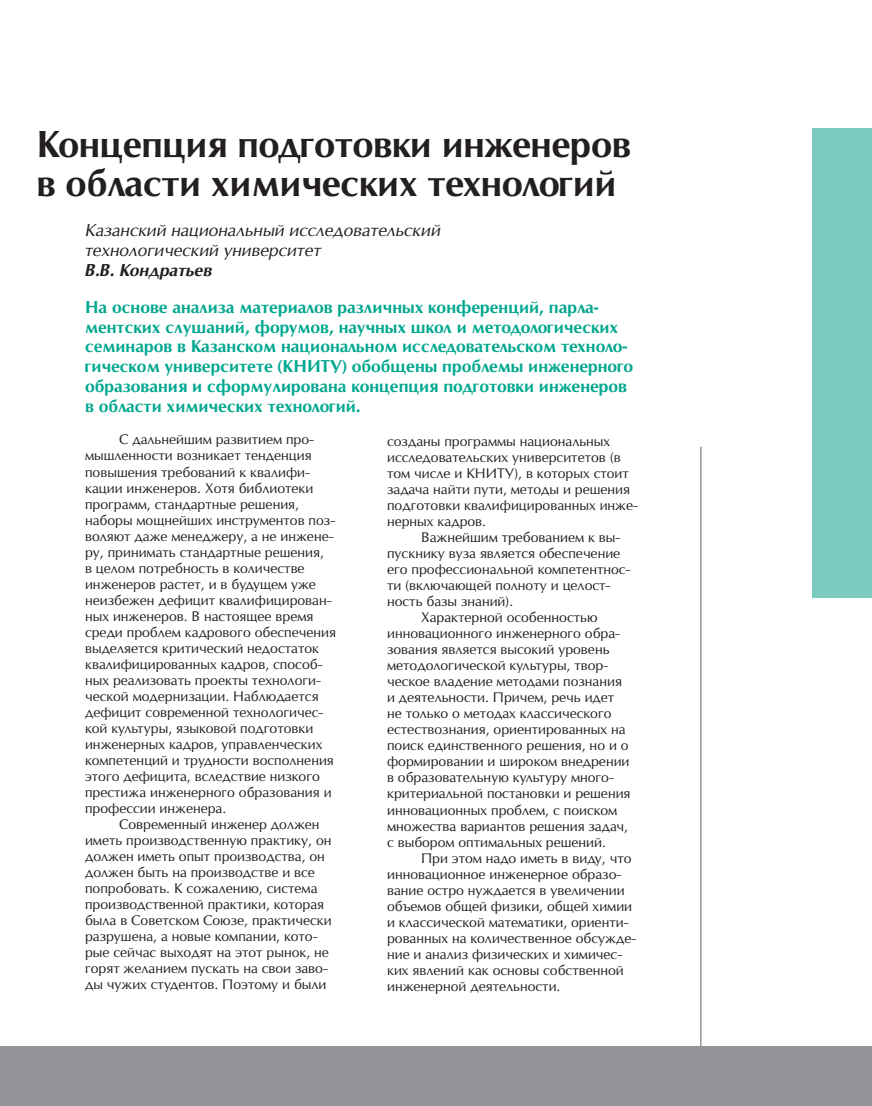
<style>
.page{position:relative;width:872px;height:1106px;background:#fff}
.page>*{position:absolute;margin:0;border:0;box-sizing:border-box;transform-origin:0 0}
.t1{font:700 36px/39px "Opium New";letter-spacing:-.01em;color:#231f20}
.t2{font:700 16.5px/19.8px "Opium New";color:#00a78f}
.t3{font:italic 16.5px/19.8px "Opium New";color:#231f20}
.t4{font:italic 700 16.5px "Opium New";color:#231f20}
.t5{font:13.35px/16px "Opium New";color:#231f20}
</style>
<div class="page">
<div style="left:0;top:1046px;width:872px;height:60px;background:#939598"></div>
<div style="left:812px;top:129px;width:60px;height:469px;background:#7bcbc0"></div>
<hr style="left:700px;top:446px;width:1px;height:600px;background:#939598">
<h1 class="t1" style="left:37px;top:125px;width:596px">Концепция подготовки инженеров в области химических технологий</h1>
<p class="t3" style="left:85px;top:220px;width:357px">Казанский национальный исследовательский технологический университет</p>
<p class="t4" style="left:85px;top:260px;width:129px">В.В. Кондратьев</p>
<p class="t2" style="left:85px;top:297px;width:550px">На основе анализа материалов различных конференций, парла&shy;ментских слушаний, форумов, научных школ и методологических семинаров в Казанском национальном исследовательском техноло&shy;гическом университете (КНИТУ) обобщены проблемы инженерного образования и сформулирована концепция подготовки инженеров в области химических технологий.</p>
<p class="t5" style="left:85px;top:431px;width:252px;text-indent:34px">С дальнейшим развитием про&shy;мышленности возникает тенденция повышения требований к квалифи&shy;кации инженеров. Хотя библиотеки программ, стандартные решения, наборы мощнейших инструментов поз&shy;воляют даже менеджеру, а не инжене&shy;ру, принимать стандартные решения,<br>в целом потребность в количестве инженеров растет, и в будущем уже неизбежен дефицит квалифицирован&shy;ных инженеров. В настоящее время среди проблем кадрового обеспечения выделяется критический недостаток квалифицированных кадров, способ&shy;ных реализовать проекты технологи&shy;ческой модернизации. Н аблюдается дефицит современной технологичес&shy;кой культуры, языковой подготовки инженерных кадров, управленческих компетенций и трудности восполнения этого дефицита, вследствие низкого престижа инженерного образования и профессии инженера.</p>
<p class="t5" style="left:85px;top:816px;width:248px;text-indent:34px">Современный инженер должен иметь производственную практику, он должен иметь опыт производства, он должен быть на производстве и все попробовать. К сожалению, система производственной практики, которая была в Советском Союзе, практически разрушена, а новые компании, кото&shy;рые сейчас выходят на этот рынок, не горят желанием пускать на свои заво&shy;ды чужих студентов. Поэтому и были</p>
<p class="t5" style="left:387px;top:433px;width:252px">созданы программы национальных исследовательских университетов (в том числе и КНИ ТУ), в которых стоит задача найти пути, методы и решения подготовки квалифицированных инже&shy;нерных кадров.</p>
<p class="t5" style="left:421px;top:529px;width:201px">Важнейшим требованием к вы-</p>
<p class="t5" style="left:387px;top:545px;width:235px">пускнику вуза является обеспечение</p>
<p class="t5" style="left:387px;top:561px;width:245px">его профессиональной компетентнос-</p>
<p class="t5" style="left:387px;top:577px;width:225px">ти (включающей полноту и целост-</p>
<p class="t5" style="left:387px;top:593px;width:128px">ность базы знаний).</p>
<p class="t5" style="left:421px;top:609px;width:178px">Характерной особенностью</p>
<p class="t5" style="left:387px;top:625px;width:234px">инновационного инженерного обра-</p>
<p class="t5" style="left:387px;top:641px;width:224px">зования является высокий уровень</p>
<p class="t5" style="left:387px;top:657px;width:223px">методологической культуры, твор-</p>
<p class="t5" style="left:387px;top:673px;width:236px">ческое владение методами познания</p>
<p class="t5" style="left:387px;top:689px;width:229px">и деятельности. Причем, речь идет</p>
<p class="t5" style="left:387px;top:705px;width:226px">не только о методах классического</p>
<p class="t5" style="left:387px;top:721px;width:240px">естествознания, ориентированных на</p>
<p class="t5" style="left:387px;top:737px;width:243px">поиск единственного решения, но и о</p>
<p class="t5" style="left:387px;top:753px;width:244px">формировании и широком внедрении</p>
<p class="t5" style="left:387px;top:769px;width:228px">в образовательную культуру много-</p>
<p class="t5" style="left:387px;top:785px;width:245px">критериальной постановки и решения</p>
<p class="t5" style="left:387px;top:801px;width:232px">инновационных проблем, с поиском</p>
<p class="t5" style="left:387px;top:817px;width:242px">множества вариантов решения задач,</p>
<p class="t5" style="left:387px;top:833px;width:220px">с выбором оптимальных решений.</p>
<p class="t5" style="left:421px;top:849px;width:212px">При этом надо иметь в виду, что</p>
<p class="t5" style="left:387px;top:865px;width:236px">инновационное инженерное образо-</p>
<p class="t5" style="left:387px;top:881px;width:239px">вание остро нуждается в увеличении</p>
<p class="t5" style="left:387px;top:897px;width:247px">объемов общей физики, общей химии</p>
<p class="t5" style="left:387px;top:913px;width:243px">и классической математики, ориенти-</p>
<p class="t5" style="left:387px;top:929px;width:251px">рованных на количественное обсужде-</p>
<p class="t5" style="left:387px;top:945px;width:237px">ние и анализ физических и химичес-</p>
<p class="t5" style="left:387px;top:961px;width:238px">ких явлений как основы собственной</p>
<p class="t5" style="left:387px;top:978px;width:175px">инженерной деятельности.</p>
</div>
